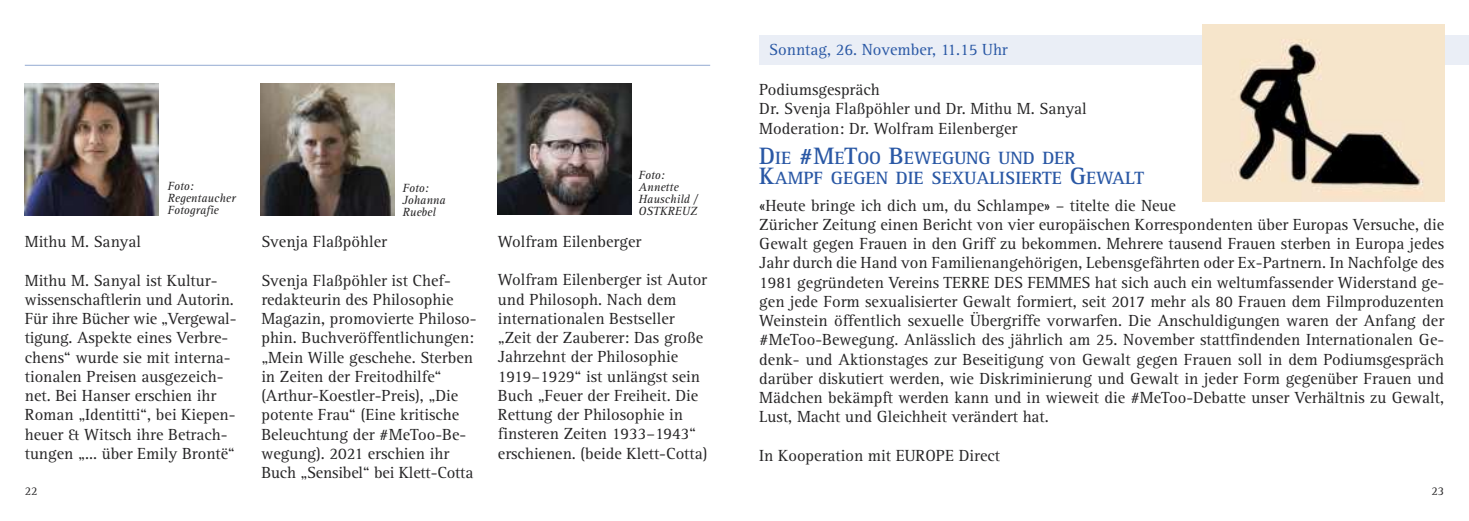
<style>
.page{position:relative;width:1469px;height:521px;background:#fff}
.page>*{position:absolute;margin:0;border:0;box-sizing:border-box;transform-origin:0 0}
.t1{font:700 18.38px/20.1px "Rotis Serif";color:#2a58a5}
.t2{font:16.62px/19.2px "Rotis Serif";color:#262526}
.t3{font:16.62px "Rotis Serif";color:#2a58a5}
.t4{font:italic 12.25px/12.2px "Rotis Serif";color:#262526}
.t5{font:12.25px "Rotis Serif";color:#262526}
.s1{font-size:24.5px}
</style>
<div class="page">
<hr style="left:25px;top:65px;width:685px;height:1px;background:#94abd2">
<img style="left:24px;top:84px;width:134px;height:131px">
<img style="left:261px;top:84px;width:134px;height:131px">
<img style="left:497px;top:84px;width:134px;height:131px">
<div style="left:759px;top:35px;width:709px;height:29px;background:#eaeef6"></div>
<img style="left:1202px;top:25px;width:242px;height:177px">
<p class="t4" style="left:168px;top:180px;width:70px">Foto:<br>Regentaucher<br>Fotografie</p>
<p class="t4" style="left:402px;top:182px;width:45px">Foto:<br>Johanna<br>Ruebel</p>
<p class="t2" style="left:25px;top:233px;width:118px">Mithu M. Sanyal</p>
<p class="t2" style="left:25px;top:272px;width:213px">Mithu M. Sanyal ist Kultur&shy;wissenschaftlerin und Autorin.<br>Für ihre Bücher wie „Vergewal&shy;tigung. Aspekte eines Verbre&shy;chens“ wurde sie mit interna&shy;tionalen Preisen ausgezeich&shy;net. Bei Hanser erschien ihr<br>Roman „Identitti“, bei Kiepen&shy;heuer &amp; Witsch ihre Betrach&shy;tungen „... über Emily Brontë“</p>
<p class="t2" style="left:261px;top:233px;width:127px">Svenja Flaßpöhler</p>
<p class="t2" style="left:261px;top:272px;width:217px">Svenja Flaßpöhler ist Chef - redakteurin des Philosophie<br>Magazin, promovierte Philoso&shy;phin. Buchveröffentlichungen: „Mein Wille geschehe. Sterben in Zeiten der Freitodhilfe“ (Arthur-Koestler-Preis), „Die potente Frau“ (Eine kritische<br>Beleuchtung der #MeToo-Be&shy;wegung). 2021 erschien ihr<br>Buch „Sensibel“ bei Klett-Cotta</p>
<p class="t4" style="left:638px;top:169px;width:61px">Foto:<br>Annette<br>Hauschild /<br>OSTKREUZ</p>
<p class="t2" style="left:498px;top:233px;width:145px">Wolfram Eilenberger</p>
<p class="t2" style="left:498px;top:271px;width:211px">Wolfram Eilenberger ist Autor und Philosoph. Nach dem internationalen Bestseller „Zeit der Zauberer: Das große<br>Jahrzehnt der Philosophie<br>1919–1929“ ist unlängst sein<br>Buch „Feuer der Freiheit. Die<br>Rettung der Philosophie in finsteren Zeiten 1933–1943“ erschienen. (beide Klett-Cotta)</p>
<p class="t3" style="left:769px;top:42px;width:240px">Sonntag, 26. November, 11.15 Uhr</p>
<p class="t2" style="left:759px;top:81px;width:329px">Podiumsgespräch<br>Dr. Svenja Flaßpöhler und Dr. Mithu M. Sanyal<br>Moderation: Dr. Wolfram Eilenberger</p>
<p class="t1" style="left:759px;top:149px;width:386px"><span class="s1">D</span>IE <span class="s1">#M</span>E<span class="s1">T</span>OO <span class="s1">B</span>EWEGUNG UND DER<br><span class="s1">K</span>AMPF GEGEN DIE SEXUALISIERTE <span class="s1">G</span>EWALT</p>
<p class="t2" style="left:759px;top:197px;width:686px">«Heute bringe ich dich um, du Schlampe» – titelte die Neue<br>Züricher Zeitung einen Bericht von vier europäischen Korrespondenten über Europas Versuche, die Gewalt gegen Frauen in den Griff zu bekommen. Mehrere tausend Frauen sterben in Europa jedes Jahr durch die Hand von Familienangehörigen, Lebensgefährten oder Ex-Partnern. In Nachfolge des 1981 gegründeten Vereins TERRE DES FEMMES hat sich auch ein weltumfassender Widerstand ge&shy;gen jede Form sexualisierter Gewalt formiert, seit 2017 mehr als 80 Frauen dem Filmproduzenten Weinstein öffentlich sexuelle Übergriffe vorwarfen. Die Anschuldigungen waren der Anfang der #MeToo-Bewegung. Anlässlich des jährlich am 25. November stattfindenden Internationalen Ge&shy;denk- und Aktionstages zur Beseitigung von Gewalt gegen Frauen soll in dem Podiumsgespräch darüber diskutiert werden, wie Diskriminierung und Gewalt in jeder Form gegenüber Frauen und Mädchen bekämpft werden kann und in wieweit die #MeToo-Debatte unser Verhältnis zu Gewalt, Lust, Macht und Gleichheit verändert hat.</p>
<p class="t2" style="left:759px;top:447px;width:242px">In Kooperation mit EUROPE Direct</p>
<p class="t5" style="left:25px;top:486px;width:14px">22</p>
<p class="t5" style="left:1431px;top:486px;width:14px">23</p>
</div>
